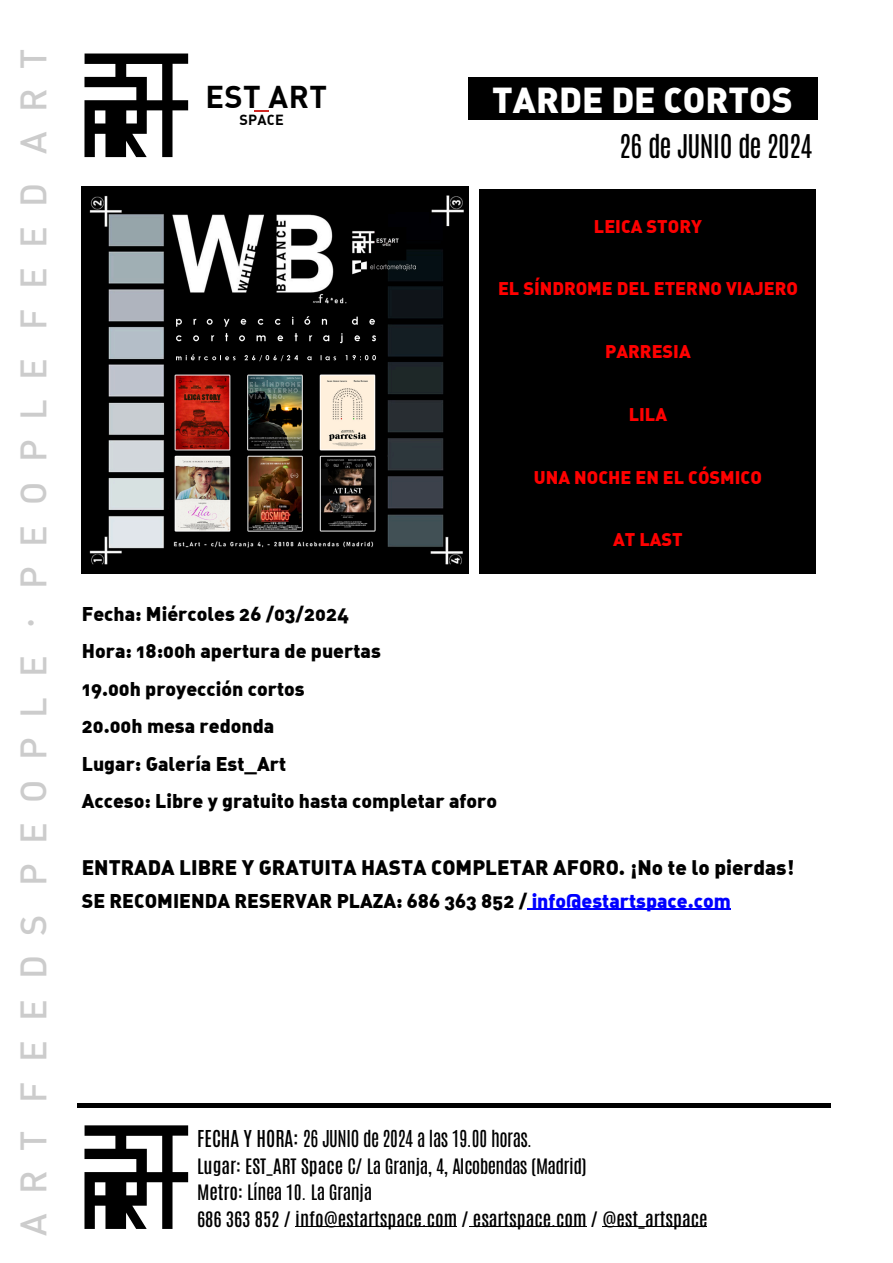
<style>
.page{position:relative;width:893px;height:1263px;background:#fff}
.page>*{position:absolute;margin:0;border:0;box-sizing:border-box;transform-origin:0 0}
.t1{font:500 36px "DIN Alternate";color:#ccc}
.t2{font:900 35.25px "DIN Alternate";color:#fff}
.t3{font:700 30.9px "DIN Alternate";letter-spacing:.015em;color:#000}
.t4{font:27.75px "Antonio";letter-spacing:-.015em;color:#000}
.t5{font:900 20.7px "DIN Alternate";color:#000}
.t6{font:19.8px "Antonio";letter-spacing:-.02em;color:#000;scale:.94 1}
.t7{font:900 19.5px "DIN Alternate";color:#000}
.t8{font:900 18px "DIN Alternate";color:#f00}
.t9{font:18px "Antonio";letter-spacing:-.025em;color:#000;scale:1.06 1}
.t10{font:500 18px "Antonio";color:#000;scale:1.06 1}
.t11{font:700 14.4px "DIN Alternate";letter-spacing:.015em;color:#000}
.s1{color:#00f}
.s2{font-weight:500}
</style>
<div class="page">
<svg style="left:84px;top:54px;width:104px;height:103px"></svg>
<hr style="left:295px;top:1226px;width:162px;height:1px;background:#000">
<hr style="left:469px;top:1226px;width:118px;height:1px;background:#000">
<hr style="left:602px;top:1226px;width:105px;height:1px;background:#000">
<svg style="left:84px;top:1125px;width:104px;height:104px"></svg>
<svg style="left:254px;top:110px;width:15px;height:1px"></svg>
<div style="left:78px;top:1103px;width:753px;height:5px;background:#000"></div>
<div style="left:468px;top:77px;width:349px;height:43px;background:#000"></div>
<div style="left:480px;top:189px;width:336px;height:385px;background:#000"></div>
<hr style="left:527px;top:909px;width:204px;height:1px;background:#00f">
<img style="left:82px;top:187px;width:387px;height:387px">
<p class="t1" style="left:20px;top:589px;width:541px;rotate:-90deg">P E O P L E F E E D A R T</p>
<p class="t1" style="left:7px;top:628px;width:12px;rotate:-90deg">.</p>
<p class="t1" style="left:20px;top:1236px;width:582px;rotate:-90deg">A R T F E E D S P E O P L E</p>
<p class="t3" style="left:205px;top:85px;width:123px">EST ART</p>
<p class="t11" style="left:239px;top:115px;width:46px">SPACE</p>
<p class="t2" style="left:445px;top:87px;width:365px">FORMACIÓN Y CURSOS</p>
<p class="t4" style="left:619px;top:126px;width:194px">26 de JUNIO de 2024</p>
<p class="t2" style="left:492px;top:87px;width:302px">TARDE DE CORTOS</p>
<p class="t8" style="left:594px;top:220px;width:109px">LEICA STORY</p>
<p class="t8" style="left:498px;top:282px;width:301px">EL SÍNDROME DEL ETERNO VIAJERO</p>
<p class="t8" style="left:605px;top:345px;width:87px">PARRESIA</p>
<p class="t8" style="left:629px;top:408px;width:40px">LILA</p>
<p class="t8" style="left:534px;top:470px;width:229px">UNA NOCHE EN EL CÓSMICO</p>
<p class="t8" style="left:613px;top:533px;width:71px">AT LAST</p>
<p class="t7" style="left:82px;top:606px;width:269px">Fecha: Miércoles 26 /03/2024</p>
<p class="t7" style="left:82px;top:644px;width:301px">Hora: 18:00h apertura de puertas</p>
<p class="t7" style="left:82px;top:681px;width:224px">19.00h proyección cortos</p>
<p class="t7" style="left:82px;top:719px;width:194px">20.00h mesa redonda</p>
<p class="t7" style="left:82px;top:756px;width:206px">Lugar: Galería Est_Art</p>
<p class="t7" style="left:82px;top:794px;width:417px">Acceso: Libre y gratuito hasta completar aforo</p>
<p class="t5" style="left:82px;top:860px;width:714px">ENTRADA LIBRE Y GRATUITA HASTA COMPLETAR AFORO. ¡No te lo pierdas!</p>
<p class="t7" style="left:82px;top:893px;width:650px">SE RECOMIENDA RESERVAR PLAZA: 686 363 852 / <span class="s1">info@estartspace.com</span></p>
<p class="t6" style="left:197px;top:1124px;width:358px"><span class="s2">FECHA Y HORA:</span> 26 JUNIO de 2024 a las 19.00 horas.</p>
<p class="t9" style="left:197px;top:1153px;width:369px"><span class="s2">Lugar: EST_ART Space</span> C/ La Granja, 4, Alcobendas (Madrid)</p>
<p class="t9" style="left:197px;top:1179px;width:167px"><span class="s2">Metro:</span> Línea 10. La Granja</p>
<p class="t10" style="left:197px;top:1206px;width:483px">686 363 852 / info@estartspace.com / esartspace.com / @est_artspace</p>
</div>
